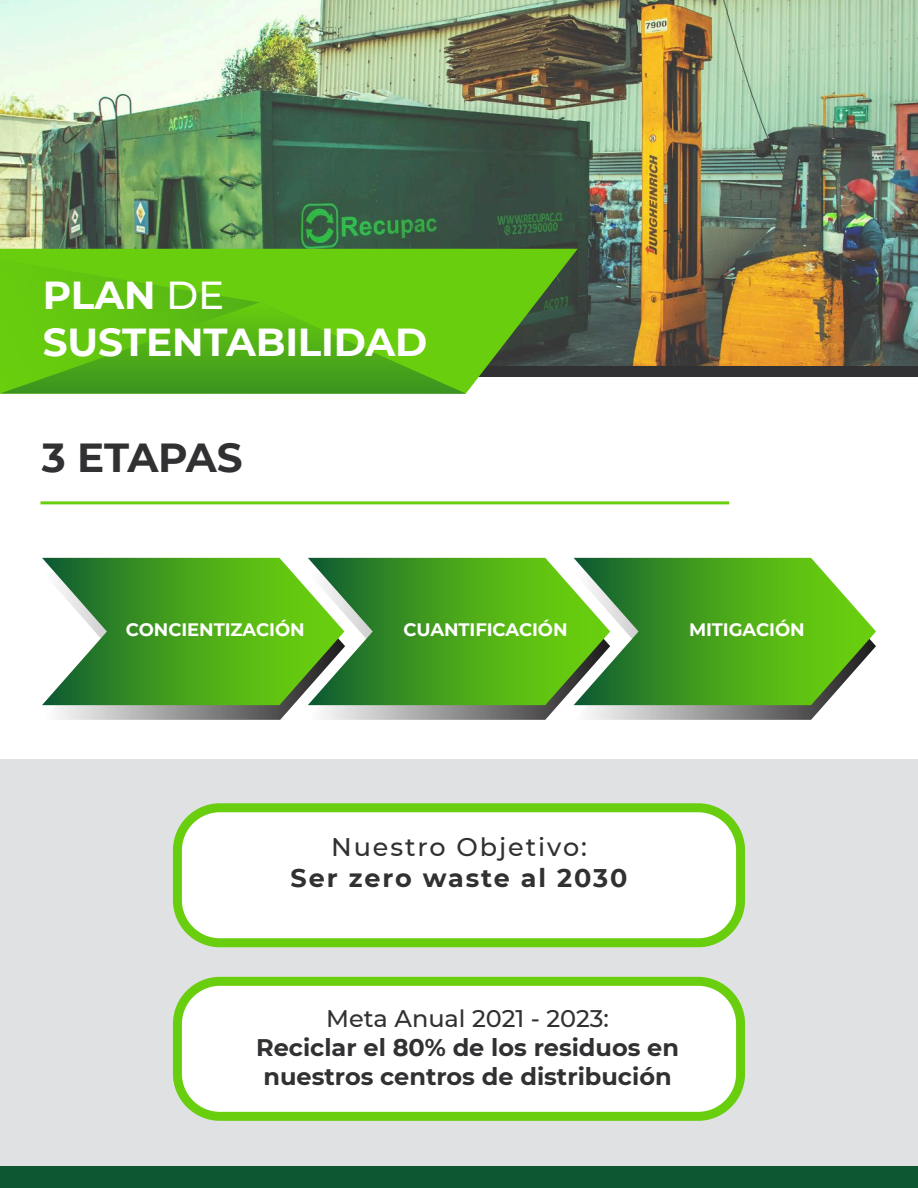
<style>
.page{position:relative;width:918px;height:1188px;background:#fff}
.page>*{position:absolute;margin:0;border:0;box-sizing:border-box;transform-origin:0 0}
.t1{font:700 40.5px "Montserrat";letter-spacing:-.005em;color:#313133}
.t2{font:700 39px/46.8px "Montserrat";letter-spacing:-.005em;color:#fff}
.t3{font:700 25.5px "Montserrat";letter-spacing:.075em;color:#313133}
.t4{font:500 25.5px "Montserrat";letter-spacing:.075em;color:#313133}
.t5{font:700 24px/28.8px "Montserrat";color:#313133;text-align:center}
.t6{font:500 24px "Montserrat";color:#313133}
.t7{font:700 18px "Montserrat";letter-spacing:-.005em;color:#fff}
.s1{font-weight:500}
</style>
<div class="page">
<svg style="left:345px;top:705px;width:229px;height:15px;background:#a0a09e"></svg>
<svg style="left:574px;top:705px;width:250px;height:15px;background:#a5a5a4"></svg>
<svg style="left:43px;top:705px;width:302px;height:15px"></svg>
<div style="left:0;top:366px;width:918px;height:10px;background:#313133"></div>
<img style="left:0;top:0;width:918px;height:366px">
<svg style="left:42px;top:558px;width:266px;height:147px;background:#5eac3b"></svg>
<svg style="left:308px;top:558px;width:266px;height:147px;background:#55a72f"></svg>
<svg style="left:574px;top:558px;width:302px;height:147px;background:#62ae3d"></svg>
<div style="left:0;top:760px;width:918px;height:419px;background:#e0e1e3"></div>
<div style="left:0;top:1167px;width:918px;height:21px;background:#0d5833"></div>
<div style="left:177px;top:808px;width:564px;height:135px;background:#fff;border-radius:43px"></div>
<div style="left:173px;top:803px;width:572px;height:144px;border:9px solid #69ce0e;border-radius:43px"></div>
<div style="left:177px;top:981px;width:564px;height:135px;background:#fff;border-radius:43px"></div>
<div style="left:173px;top:977px;width:572px;height:144px;border:9px solid #69ce0e;border-radius:43px"></div>
<hr style="left:41px;top:501px;width:688px;height:3px;background:#69ce0e">
<svg style="left:0;top:249px;width:578px;height:145px;background:#67a731"></svg>
<svg style="left:0;top:259px;width:466px;height:43px;background:#66cb0e"></svg>
<svg style="left:0;top:302px;width:466px;height:92px;background:#57b814"></svg>
<h2 class="t2" style="left:43px;top:270px;width:386px">PLAN <span class="s1">DE<br></span>SUSTENTABILIDAD</h2>
<h1 class="t1" style="left:42px;top:428px;width:202px">3 ETAPAS</h1>
<p class="t7" style="left:126px;top:617px;width:180px">CONCIENTIZACIÓN</p>
<p class="t7" style="left:404px;top:617px;width:165px">CUANTIFICACIÓN</p>
<p class="t7" style="left:689px;top:617px;width:117px">MITIGACIÓN</p>
<p class="t4" style="left:331px;top:829px;width:257px">Nuestro Objetivo:</p>
<p class="t3" style="left:291px;top:859px;width:338px">Ser zero waste al 2030</p>
<p class="t6" style="left:326px;top:1002px;width:285px">Meta Anual 2021 - 2023:</p>
<p class="t5" style="left:256px;top:1032px;width:424px">Reciclar el 80% de los residuos en nuestros centros de distribución</p>
</div>
